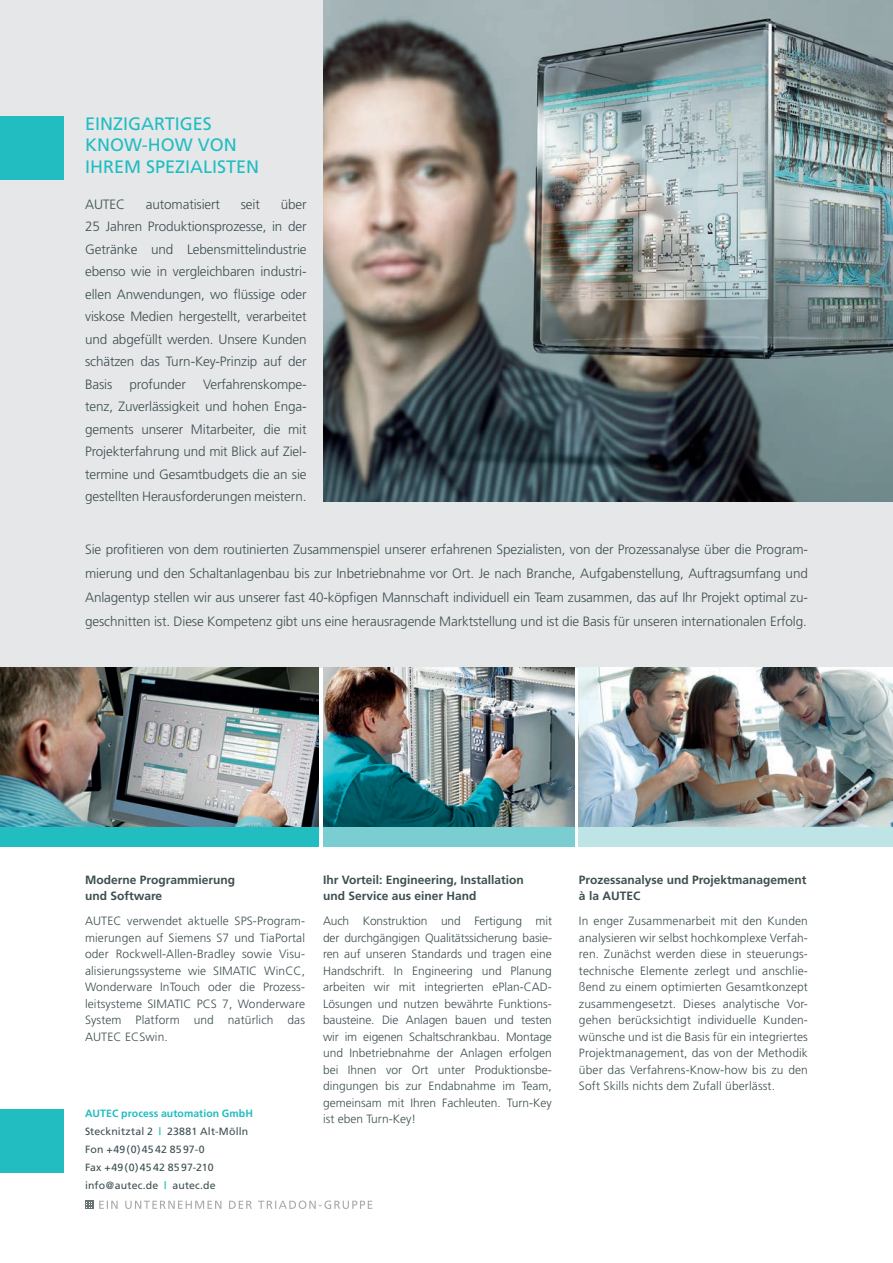
<style>
.page{position:relative;width:893px;height:1263px;background:#fff}
.page>*{position:absolute;margin:0;border:0;box-sizing:border-box;transform-origin:0 0}
.t1{font:18px/21.6px "Frutiger";color:#21bdc1}
.t2{font:300 13.5px/22.5px "Frutiger";letter-spacing:-.01em;color:#3d4f51;text-align:justify}
.t3{font:300 12px/16.5px "Frutiger";letter-spacing:.01em;color:#3d4f51;text-align:justify}
.t4{font:700 12px/16.5px "Frutiger";color:#3d4f51}
.t5{font:10.5px/18px "Frutiger";letter-spacing:.02em;color:#3d4f51}
.s1{font-weight:700;color:#21bdc1}
</style>
<div class="page">
<div style="left:0;top:0;width:893px;height:667px;background:#e6e7e9"></div>
<img style="left:323px;top:0;width:570px;height:501px">
<img style="left:323px;top:667px;width:251px;height:160px">
<div style="left:323px;top:827px;width:251px;height:19px;background:#7acdd1"></div>
<img style="left:0;top:667px;width:319px;height:160px">
<div style="left:0;top:827px;width:319px;height:19px;background:#21bdc1"></div>
<img style="left:579px;top:667px;width:314px;height:160px">
<div style="left:0;top:1109px;width:64px;height:63px;background:#21bdc1"></div>
<div style="left:0;top:116px;width:64px;height:63px;background:#21bdc1"></div>
<svg style="left:99px;top:1200px;width:273px;height:9px"></svg>
<svg style="left:85px;top:1200px;width:8px;height:9px"></svg>
<div style="left:579px;top:827px;width:314px;height:19px;background:#bee4e6"></div>
<h1 class="t1" style="left:85px;top:112px;width:176px">EINZIGARTIGES<br>KNOW-HOW VON<br>IHREM SPEZIALISTEN</h1>
<p class="t2" style="left:85px;top:193px;width:223px;text-indent:196px">über 25 Jahren Produktionsprozesse, in der Getränke und Lebensmittelindustrie ebenso wie in vergleichbaren industri&shy;ellen Anwendungen, wo flüssige oder viskose Medien hergestellt, verarbeitet und abgefüllt werden. Unsere Kunden schätzen das Turn-Key-Prinzip auf der Basis</p>
<p class="t2" style="left:85px;top:193px;width:41px">AUTEC</p>
<p class="t2" style="left:146px;top:193px;width:76px">automatisiert</p>
<p class="t2" style="left:241px;top:193px;width:21px">seit</p>
<p class="t2" style="left:85px;top:373px;width:223px;text-indent:118px">Verfahrenskompe&shy;tenz, Zuverlässigkeit und hohen Enga&shy;gements unserer Mitarbeiter, die mit Projekterfahrung und mit Blick auf Ziel&shy;termine und Gesamtbudgets die an sie gestellten Herausforderungen meistern.</p>
<p class="t2" style="left:85px;top:537px;width:724px;line-height:24px">Sie profitieren von dem routinierten Zusammenspiel unserer erfahrenen Spezialisten, von der Prozessanalyse über die Program&shy;mierung und den Schaltanlagenbau bis zur Inbetriebnahme vor Ort. Je nach Branche, Aufgabenstellung, Auftragsumfang und Anlagentyp stellen wir aus unserer fast 40-köpfigen Mannschaft individuell ein Team zusammen, das auf Ihr Projekt optimal zu&shy;geschnitten ist. Diese Kompetenz gibt uns eine herausragende Marktstellung und ist die Basis für unseren internationalen Erfolg.</p>
<p class="t2" style="left:130px;top:373px;width:58px">profunder</p>
<p class="t4" style="left:85px;top:871px;width:152px">Moderne Programmierung und Software</p>
<p class="t3" style="left:85px;top:913px;width:221px">AUTEC verwendet aktuelle SPS-Program&shy;mierungen auf Siemens S7 und TiaPortal oder Rockwell-Allen-Bradley sowie Visu&shy;alisierungssysteme wie SIMATIC WinCC, Wonderware InTouch oder die Prozess&shy;leitsysteme SIMATIC PCS 7, Wonderware System Platform und natürlich das AUTEC ECSwin.</p>
<p class="t5" style="left:85px;top:1104px;width:169px"><span class="s1">AUTEC process automation GmbH<br></span>Stecknitztal 2 <span class="s1">|</span> 23881 Alt-Mölln<br>Fon +49(0)4542 8597-0<br>Fax +49(0)4542 8597-210 info@autec.de <span class="s1">|</span> autec.de</p>
<p class="t4" style="left:323px;top:871px;width:202px">Ihr Vorteil: Engineering, Installation und Service aus einer Hand</p>
<p class="t3" style="left:323px;top:913px;width:230px">Auch Konstruktion und Fertigung mit der durchgängigen Qualitätssicherung basie&shy;ren auf unseren Standards und tragen eine Handschrift. In Engineering und Planung arbeiten wir mit integrierten ePlan-CAD-Lösungen und nutzen bewährte Funktions&shy;bausteine. Die Anlagen bauen und testen wir im eigenen Schaltschrankbau. Montage und Inbetriebnahme der Anlagen erfolgen bei Ihnen vor Ort unter Produktionsbe&shy;dingungen bis zur Endabnahme im Team, gemeinsam mit Ihren Fachleuten. Turn-Key ist eben Turn-Key!</p>
<p class="t4" style="left:579px;top:871px;width:229px">Prozessanalyse und Projektmanagement à la AUTEC</p>
<p class="t3" style="left:579px;top:913px;width:230px">In enger Zusammenarbeit mit den Kunden analysieren wir selbst hochkomplexe Verfah&shy;ren. Zunächst werden diese in steuerungs&shy;technische Elemente zerlegt und anschlie&shy;ßend zu einem optimierten Gesamtkonzept zusammengesetzt. Dieses analytische Vor&shy;gehen berücksichtigt individuelle Kunden&shy;wünsche und ist die Basis für ein integriertes Projektmanagement, das von der Methodik über das Verfahrens-Know-how bis zu den Soft Skills nichts dem Zufall überlässt.</p>
</div>
